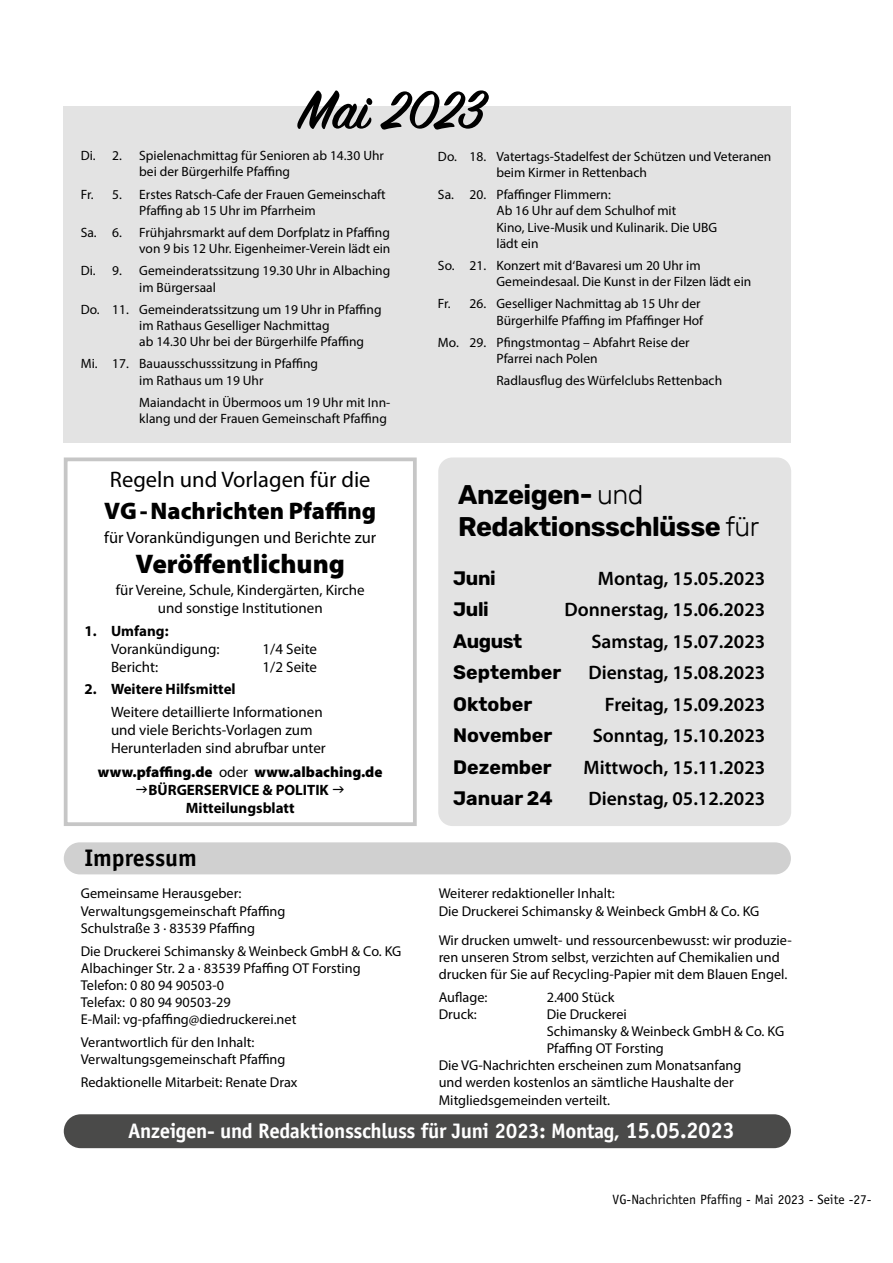
<style>
.page{position:relative;width:893px;height:1263px;background:#fff}
.page>*{position:absolute;margin:0;border:0;box-sizing:border-box;transform-origin:0 0}
.t1{font:600 60px "Sign Painter House Script";letter-spacing:-.015em;color:#000}
.t2{font:700 27px/32.4px "Rubik";letter-spacing:-.02em;color:#000}
.t3{font:900 27px "Myriad Pro";color:#000}
.t4{font:900 24px "Myriad Pro";color:#000}
.t5{font:700 24px "Officina Sans Std";color:#000}
.t6{font:22.5px "Myriad Pro";color:#000}
.t7{font:700 21px "Officina Sans Std";letter-spacing:-.02em;color:#fff}
.t8{font:600 19.5px "Myriad Pro";color:#000}
.t9{font:700 19.5px "Rubik";color:#000}
.t10{font:16.5px "Myriad Pro";color:#000}
.t11{font:15px/18px "Myriad Pro";color:#000;text-align:center}
.t12{font:700 15px/18px "Myriad Pro";color:#000;text-align:center}
.t13{font:14.25px/17.1px "Myriad Pro";color:#000}
.t14{font:13.5px/16.2px "Myriad Pro";color:#000}
.t15{font:13.5px "Officina Sans Std";color:#000}
.s1{font-weight:900}
.s2{font-weight:400}
.s3{font-weight:300}
.s4{font-size:22.5px}
</style>
<div class="page">
<div style="left:64px;top:106px;width:727px;height:337px;background:#e3e3e3"></div>
<div style="left:64px;top:1114px;width:727px;height:34px;background:#4a4a49;border-radius:17px"></div>
<div style="left:64px;top:842px;width:727px;height:32px;background:#d0d0d0;border-radius:16px"></div>
<div style="left:438px;top:457px;width:353px;height:369px;background:#e3e3e3;border-radius:14px"></div>
<div style="left:64px;top:457px;width:353px;height:369px;border:4px solid #c6c6c6"></div>
<h1 class="t1" style="left:299px;top:74px;width:186px">Mai 2023</h1>
<p class="t14" style="left:496px;top:148px;width:276px;text-indent:-58px">Do. 18. Vatertags-Stadelfest der Schützen und Veteranen beim Kirmer in Rettenbach</p>
<p class="t14" style="left:496px;top:186px;width:222px;text-indent:-58px">Sa. 20. Pfaffinger Flimmern:<br>Ab 16 Uhr auf dem Schulhof mit<br>Kino, Live-Musik und Kulinarik. Die UBG lädt ein</p>
<p class="t14" style="left:496px;top:257px;width:256px;text-indent:-58px">So. 21. Konzert mit d‘Bavaresi um 20 Uhr im<br>Gemeindesaal. Die Kunst in der Filzen lädt ein</p>
<p class="t14" style="left:438px;top:295px;width:267px;text-align:right">Fr. 26. Geselliger Nachmittag ab 15 Uhr der<br>Bürgerhilfe Pfaffing im Pfaffinger Hof</p>
<p class="t14" style="left:496px;top:334px;width:195px;text-indent:-58px">Mo. 29. Pfingstmontag – Abfahrt Reise der<br>Pfarrei nach Polen</p>
<p class="t14" style="left:496px;top:372px;width:227px">Radlausflug des Würfelclubs Rettenbach</p>
<p class="t14" style="left:81px;top:147px;width:43px">Di. 2.</p>
<p class="t14" style="left:139px;top:147px;width:246px">Spielenachmittag für Senioren ab 14.30 Uhr bei der Bürgerhilfe Pfaffing</p>
<p class="t14" style="left:81px;top:186px;width:43px">Fr. 5.</p>
<p class="t14" style="left:139px;top:186px;width:248px">Erstes Ratsch-Cafe der Frauen Gemeinschaft<br>Pfaffing ab 15 Uhr im Pfarrheim</p>
<p class="t14" style="left:81px;top:224px;width:43px">Sa. 6.</p>
<p class="t14" style="left:139px;top:224px;width:253px">Frühjahrsmarkt auf dem Dorfplatz in Pfaffing von 9 bis 12 Uhr. Eigenheimer-Verein lädt ein</p>
<p class="t14" style="left:81px;top:262px;width:43px">Di. 9.</p>
<p class="t14" style="left:139px;top:262px;width:253px">Gemeinderatssitzung 19.30 Uhr in Albaching im Bürgersaal</p>
<p class="t14" style="left:139px;top:301px;width:244px;text-indent:-58px">Do. 11. Gemeinderatssitzung um 19 Uhr in Pfaffing im Rathaus Geselliger Nachmittag<br>ab 14.30 Uhr bei der Bürgerhilfe Pfaffing</p>
<p class="t14" style="left:81px;top:355px;width:239px;text-align:center">Mi. 17. Bauausschusssitzung in Pfaffing im Rathaus um 19 Uhr</p>
<p class="t14" style="left:139px;top:394px;width:253px">Maiandacht in Übermoos um 19 Uhr mit Inn&shy;klang und der Frauen Gemeinschaft Pfaffing</p>
<h3 class="t6" style="left:110px;top:466px;width:262px">Regeln und Vorlagen für die</h3>
<h3 class="t4" style="left:104px;top:497px;width:274px">VG-Nachrichten Pfaffing</h3>
<p class="t10" style="left:104px;top:527px;width:273px">für Vorankündigungen und Berichte zur</p>
<h2 class="t3" style="left:135px;top:548px;width:211px">Veröffentlichung</h2>
<p class="t11" style="left:116px;top:581px;width:251px">für Vereine, Schule, Kindergärten, Kirche und sonstige Institutionen</p>
<p class="t12" style="left:85px;top:621px;width:86px">1. Umfang:</p>
<p class="t11" style="left:111px;top:640px;width:110px">Vorankündigung:</p>
<p class="t11" style="left:263px;top:640px;width:56px">1/4 Seite</p>
<p class="t11" style="left:111px;top:658px;width:49px">Bericht:</p>
<p class="t11" style="left:263px;top:658px;width:56px">1/2 Seite</p>
<p class="t12" style="left:85px;top:680px;width:153px">2. Weitere Hilfsmittel</p>
<p class="t11" style="left:111px;top:703px;width:216px;text-align:left">Weitere detaillierte Informationen und viele Berichts-Vorlagen zum<br>Herunterladen sind abrufbar unter</p>
<p class="t12" style="left:98px;top:762px;width:286px"><span class="s1">www.pfaffing.de</span> <span class="s2">oder</span> <span class="s1">www.albaching.de<br></span>BÜRGERSERVICE &amp; POLITIK<br>Mitteilungsblatt</p>
<h3 class="t5" style="left:84px;top:842px;width:114px">Impressum</h3>
<p class="t13" style="left:81px;top:885px;width:206px">Gemeinsame Herausgeber:<br>Verwaltungsgemeinschaft Pfaffing<br>Schulstraße 3 · 83539 Pfaffing</p>
<p class="t13" style="left:81px;top:942px;width:322px">Die Druckerei Schimansky &amp; Weinbeck GmbH &amp; Co. KG Albachinger Str. 2 a · 83539 Pfaffing OT Forsting Telefon: 0 80 94 90503-0<br>Telefax: 0 80 94 90503-29<br>E-Mail: vg-pfaffing@diedruckerei.net</p>
<p class="t13" style="left:81px;top:1034px;width:206px">Verantwortlich für den Inhalt:<br>Verwaltungsgemeinschaft Pfaffing</p>
<p class="t13" style="left:81px;top:1074px;width:218px">Redaktionelle Mitarbeit: Renate Drax</p>
<h2 class="t2" style="left:458px;top:479px;width:303px">Anzeigen- <span class="s3">und<br></span>Redaktionsschlüsse <span class="s3">für</span></h2>
<h3 class="t9" style="left:453px;top:566px;width:44px">Juni</h3>
<h3 class="t8" style="left:598px;top:566px;width:169px">Montag, 15.05.2023</h3>
<h3 class="t9" style="left:453px;top:598px;width:37px">Juli</h3>
<h3 class="t8" style="left:564px;top:597px;width:202px">Donnerstag, 15.06.2023</h3>
<h3 class="t9" style="left:453px;top:629px;width:71px">August</h3>
<h3 class="t8" style="left:591px;top:629px;width:175px">Samstag, 15.07.2023</h3>
<h3 class="t9" style="left:453px;top:661px;width:110px">September</h3>
<h3 class="t8" style="left:588px;top:660px;width:178px">Dienstag, 15.08.2023</h3>
<h3 class="t9" style="left:453px;top:692px;width:81px">Oktober</h3>
<h3 class="t8" style="left:605px;top:692px;width:162px">Freitag, 15.09.2023</h3>
<h3 class="t9" style="left:453px;top:724px;width:100px">November</h3>
<h3 class="t8" style="left:593px;top:723px;width:174px">Sonntag, 15.10.2023</h3>
<h3 class="t9" style="left:453px;top:755px;width:100px">Dezember</h3>
<h3 class="t8" style="left:583px;top:755px;width:183px">Mittwoch, 15.11.2023</h3>
<h3 class="t9" style="left:453px;top:787px;width:101px">Januar 24</h3>
<h3 class="t8" style="left:588px;top:786px;width:178px">Dienstag, 05.12.2023</h3>
<p class="t13" style="left:439px;top:885px;width:322px">Weiterer redaktioneller Inhalt:<br>Die Druckerei Schimansky &amp; Weinbeck GmbH &amp; Co. KG</p>
<p class="t13" style="left:439px;top:931px;width:355px">Wir drucken umwelt- und ressourcenbewusst: wir produzie&shy;ren unseren Strom selbst, verzichten auf Chemikalien und drucken für Sie auf Recycling-Papier mit dem Blauen Engel.</p>
<p class="t13" style="left:439px;top:988px;width:50px">Auflage:</p>
<p class="t13" style="left:547px;top:988px;width:69px">2.400 Stück</p>
<p class="t13" style="left:439px;top:1005px;width:40px">Druck:</p>
<p class="t13" style="left:547px;top:1005px;width:82px">Die Druckerei</p>
<p class="t13" style="left:547px;top:1022px;width:239px">Schimansky &amp; Weinbeck GmbH &amp; Co. KG</p>
<p class="t13" style="left:547px;top:1040px;width:119px">Pfaffing OT Forsting</p>
<p class="t13" style="left:439px;top:1057px;width:304px">Die VG-Nachrichten erscheinen zum Monatsanfang</p>
<p class="t13" style="left:439px;top:1074px;width:297px">und werden kostenlos an sämtliche Haushalte der</p>
<p class="t13" style="left:439px;top:1091px;width:173px">Mitgliedsgemeinden verteilt.</p>
<h3 class="t7" style="left:128px;top:1118px;width:608px">Anzeigen- und Redaktionsschluss für Juni 2023: Montag, <span class="s4">15.05.2023</span></h3>
<p class="t15" style="left:613px;top:1191px;width:261px">VG-Nachrichten Pfaffing - Mai 2023 - Seite -27-</p>
</div>
